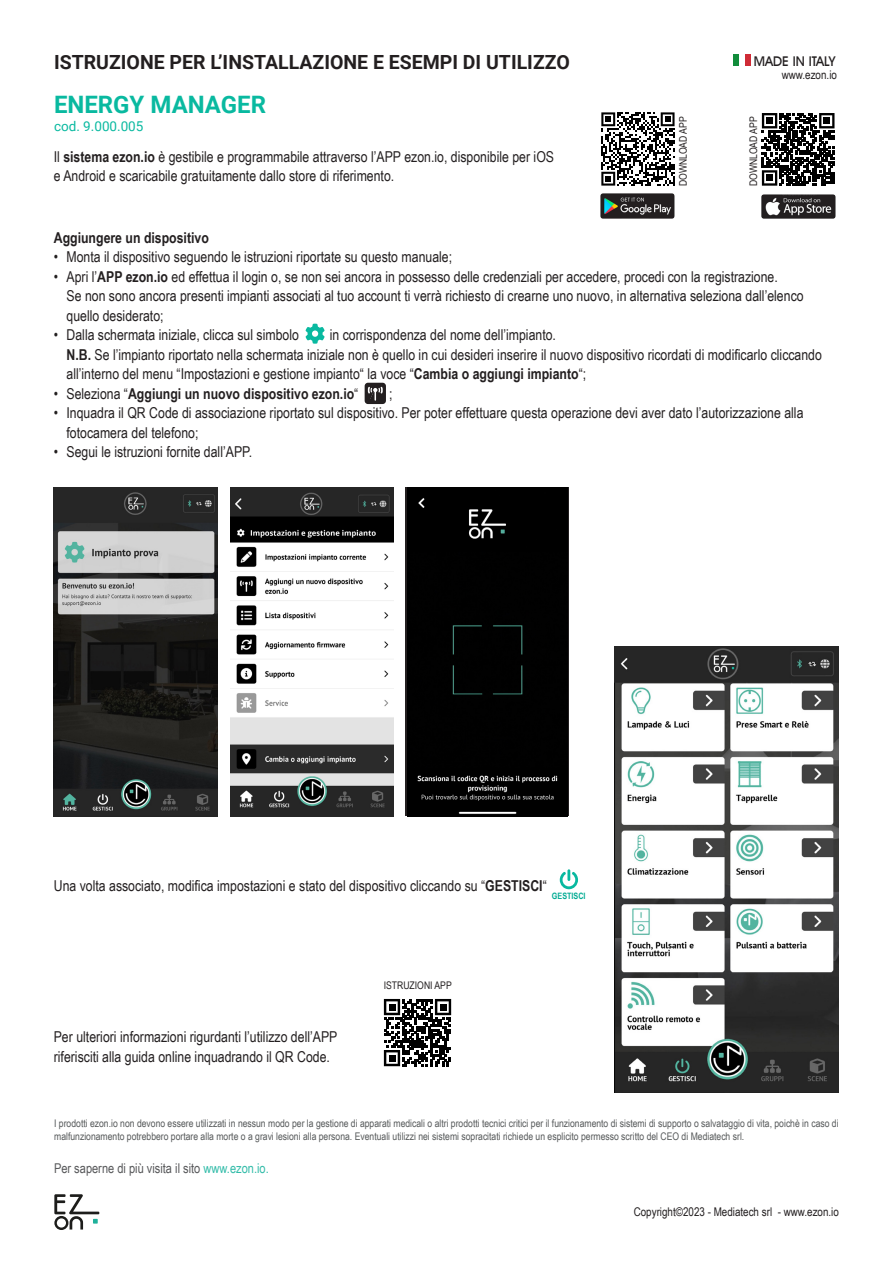
<style>
.page{position:relative;width:893px;height:1263px;background:#fff}
.page>*{position:absolute;margin:0;border:0;box-sizing:border-box;transform-origin:0 0}
.t1{font:700 24px "Roboto";color:#09b9a0}
.t2{font:700 19.5px "Roboto";color:#231f20}
.t3{font:15px/19.5px "Arial Narrow";color:#231f20}
.t4{font:700 15px "Arial Narrow";color:#231f20}
.t5{font:13.5px "Arial Narrow";color:#57585a}
.t6{font:13.5px "Roboto";color:#09b9a0}
.t7{font:500 13.5px "Avant Garde IT Cby BT";color:#231f20}
.t8{font:12px "Arial Narrow";color:#231f20}
.t9{font:10.5px/13.5px "Arial Narrow";color:#56595a}
.t10{font:10.5px "Arial Narrow";color:#231f20}
.t11{font:700 8.85px "Arial Narrow";color:#00ab93}
.s1{font-weight:700}
.s2{font-weight:400}
.s3{color:#33bca9}
</style>
<div class="page">
<svg style="left:54px;top:1194px;width:45px;height:36px"></svg>
<div style="left:733px;top:54px;width:6px;height:12px;background:#118c3b"></div>
<div style="left:745px;top:54px;width:6px;height:12px;background:#cf2b36"></div>
<svg style="left:306px;top:324px;width:19px;height:20px"></svg>
<svg style="left:560px;top:869px;width:18px;height:20px"></svg>
<svg style="left:601px;top:112px;width:74px;height:74px"></svg>
<img style="left:600px;top:194px;width:75px;height:25px">
<img style="left:762px;top:194px;width:74px;height:25px">
<svg style="left:762px;top:113px;width:72px;height:73px"></svg>
<div style="left:766px;top:117px;width:7px;height:7px;background:#000"></div>
<div style="left:823px;top:117px;width:7px;height:7px;background:#000"></div>
<div style="left:766px;top:175px;width:7px;height:6px;background:#000"></div>
<div style="left:365px;top:383px;width:21px;height:21px;background:#231f20;border-radius:3px"></div>
<svg style="left:368px;top:387px;width:15px;height:14px"></svg>
<img style="left:615px;top:646px;width:224px;height:446px">
<svg style="left:384px;top:999px;width:67px;height:67px"></svg>
<div style="left:388px;top:1003px;width:7px;height:7px;background:#000"></div>
<div style="left:440px;top:1003px;width:6px;height:7px;background:#000"></div>
<div style="left:388px;top:1054px;width:7px;height:7px;background:#000"></div>
<img style="left:54px;top:488px;width:163px;height:328px">
<img style="left:230px;top:488px;width:164px;height:328px">
<div style="left:405px;top:488px;width:164px;height:328px;background:linear-gradient(to bottom,#000,#000)"></div>
<div style="left:408px;top:488px;width:159px;height:328px;background:#000"></div>
<h2 class="t2" style="left:54px;top:48px;width:517px">ISTRUZIONE PER L’INSTALLAZIONE E ESEMPI DI UTILIZZO</h2>
<p class="t1" style="left:54px;top:87px;width:214px">ENERGY MANAGER</p>
<p class="t6" style="left:54px;top:116px;width:91px">cod. 9.000.005</p>
<p class="t3" style="left:54px;top:146px;width:502px">Il <span class="s1">sistema ezon.io</span> è gestibile e programmabile attraverso l’APP ezon.io, disponibile per iOS e Android e scaricabile gratuitamente dallo store di riferimento.</p>
<p class="t7" style="left:754px;top:53px;width:83px">MADE IN ITALY</p>
<p class="t10" style="left:675px;top:186px;width:71px;rotate:-90deg">DOWNLOAD APP</p>
<p class="t10" style="left:746px;top:186px;width:71px;rotate:-90deg">DOWNLOAD APP</p>
<p class="t8" style="left:782px;top:66px;width:57px">www.ezon.io</p>
<p class="t4" style="left:54px;top:226px;width:157px">Aggiungere un dispositivo</p>
<p class="t3" style="left:54px;top:247px;width:400px">• Monta il dispositivo seguendo le istruzioni riportate su questo manuale;</p>
<p class="t3" style="left:67px;top:266px;width:739px;text-indent:-13px">• Apri l’<span class="s1">APP ezon.io</span> ed effettua il login o, se non sei ancora in possesso delle credenziali per accedere, procedi con la registrazione.<br>Se non sono ancora presenti impianti associati al tuo account ti verrà richiesto di crearne uno nuovo, in alternativa seleziona dall’elenco quello desiderato;</p>
<p class="t3" style="left:54px;top:325px;width:247px">• Dalla schermata iniziale, clicca sul simbolo</p>
<p class="t3" style="left:67px;top:325px;width:757px;text-indent:263px">in corrispondenza del nome dell’impianto.<br><span class="s1">N.B.</span> Se l’impianto riportato nella schermata iniziale non è quello in cui desideri inserire il nuovo dispositivo ricordati di modificarlo cliccando all’interno del menu “Impostazioni e gestione impianto“ la voce “<span class="s1">Cambia o aggiungi impianto</span>“;</p>
<p class="t4" style="left:54px;top:382px;width:306px"><span class="s2">• Seleziona “</span>Aggiungi un nuovo dispositivo ezon.io<span class="s2">“</span></p>
<p class="t3" style="left:389px;top:383px;width:5px">;</p>
<p class="t3" style="left:67px;top:403px;width:738px;text-indent:-13px">• Inquadra il QR Code di associazione riportato sul dispositivo. Per poter effettuare questa operazione devi aver dato l’autorizzazione alla fotocamera del telefono;</p>
<p class="t3" style="left:54px;top:442px;width:200px">• Segui le istruzioni fornite dall’APP.</p>
<p class="t3" style="left:54px;top:876px;width:494px">Una volta associato, modifica impostazioni e stato del dispositivo cliccando su “<span class="s1">GESTISCI</span>“</p>
<p class="t11" style="left:552px;top:889px;width:35px">GESTISCI</p>
<p class="t3" style="left:54px;top:1027px;width:285px">Per ulteriori informazioni rigurdanti l’utilizzo dell’APP riferisciti alla guida online inquadrando il QR Code.</p>
<p class="t10" style="left:384px;top:978px;width:69px">ISTRUZIONI APP</p>
<p class="t9" style="left:54px;top:1116px;width:786px">I prodotti ezon.io non devono essere utilizzati in nessun modo per la gestione di apparati medicali o altri prodotti tecnici critici per il funzionamento di sistemi di supporto o salvataggio di vita, poichè in caso di malfunzionamento potrebbero portare alla morte o a gravi lesioni alla persona. Eventuali utilizzi nei sistemi sopracitati richiede un esplicito permesso scritto del CEO di Mediatech srl.</p>
<p class="t5" style="left:54px;top:1158px;width:216px">Per saperne di più visita il sito <span class="s3">www.ezon.io.</span></p>
<p class="t8" style="left:634px;top:1203px;width:207px">Copyright©2023 - Mediatech srl - www.ezon.io</p>
</div>
